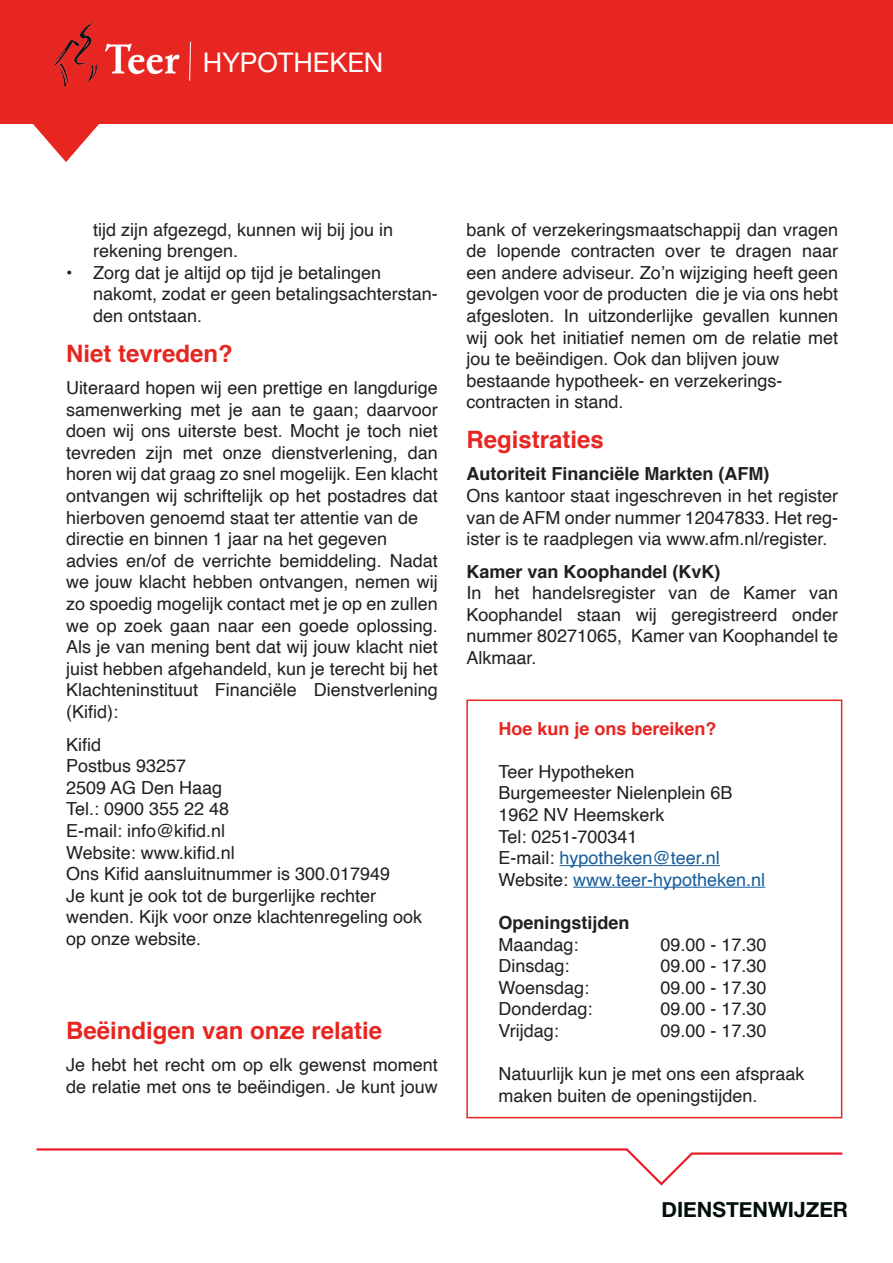
<style>
.page{position:relative;width:893px;height:1263px;background:#fff}
.page>*{position:absolute;margin:0;border:0;box-sizing:border-box;transform-origin:0 0}
.t1{font:27px "Helvetica Neue";color:#fff}
.t2{font:700 24px "Helvetica";color:#e72621}
.t3{font:700 21px "Helvetica Neue";color:#000f0c}
.t4{font:18px/21.6px "Helvetica";color:#231f20}
.t5{font:700 18px "Helvetica";color:#231f20}
.t6{font:700 18px "Helvetica";color:#e72621}
.s1{color:#175d9e}
</style>
<div class="page">
<svg style="left:36px;top:1148px;width:807px;height:38px"></svg>
<div style="left:0;top:0;width:892px;height:123px;background:#e72621"></div>
<hr style="left:559px;top:865px;width:161px;height:1px;background:#175d9e">
<hr style="left:573px;top:887px;width:192px;height:1px;background:#175d9e">
<div style="left:466px;top:699px;width:376px;height:419px;border:2px solid #e72621"></div>
<svg style="left:31px;top:123px;width:70px;height:39px"></svg>
<img style="left:53px;top:22px;width:127px;height:65px">
<svg style="left:189px;top:41px;width:2px;height:40px"></svg>
<h1 class="t1" style="left:203px;top:43px;width:182px">HYPOTHEKEN</h1>
<p class="t4" style="left:93px;top:219px;width:302px">tijd zijn afgezegd, kunnen wij bij jou in rekening brengen.</p>
<p class="t4" style="left:93px;top:262px;width:346px;text-indent:-27px">• Zorg dat je altijd op tijd je betalingen nakomt, zodat er geen betalingsachterstan&shy;den ontstaan.</p>
<h2 class="t2" style="left:66px;top:334px;width:168px">Niet tevreden?</h2>
<p class="t4" style="left:66px;top:377px;width:373px">Uiteraard hopen wij een prettige en langdurige samenwerking met je aan te gaan; daarvoor doen wij ons uiterste best. Mocht je toch niet tevreden zijn met onze dienstverlening, dan horen wij dat graag zo snel mogelijk. Een klacht ontvangen wij schriftelijk op het postadres dat hierboven genoemd staat ter attentie van de directie en binnen 1 jaar na het gegeven advies en/of de verrichte bemiddeling. Nadat we jouw klacht hebben ontvangen, nemen wij zo spoedig mogelijk contact met je op en zullen we op zoek gaan naar een goede oplossing.<br>Als je van mening bent dat wij jouw klacht niet juist hebben afgehandeld, kun je terecht bij het Klachteninstituut Financiële Dienstverlening (Kifid):</p>
<p class="t4" style="left:66px;top:734px;width:358px">Kifid<br>Postbus 93257<br>2509 AG Den Haag<br>Tel.: 0900 355 22 48<br>E-mail: info@kifid.nl<br>Website: www.kifid.nl<br>Ons Kifid aansluitnummer is 300.017949<br>Je kunt je ook tot de burgerlijke rechter wenden. Kijk voor onze klachtenregeling ook op onze website.</p>
<h2 class="t2" style="left:66px;top:1011px;width:318px">Beëindigen van onze relatie</h2>
<p class="t4" style="left:66px;top:1054px;width:373px">Je hebt het recht om op elk gewenst moment de relatie met ons te beëindigen. Je kunt jouw</p>
<p class="t4" style="left:466px;top:219px;width:373px">bank of verzekeringsmaatschappij dan vragen de lopende contracten over te dragen naar een andere adviseur. Zo’n wijziging heeft geen gevolgen voor de producten die je via ons hebt afgesloten. In uitzonderlijke gevallen kunnen wij ook het initiatief nemen om de relatie met jou te beëindigen. Ook dan blijven jouw bestaande hypotheek- en verzekerings&shy;contracten in stand.</p>
<h2 class="t2" style="left:466px;top:420px;width:139px">Registraties</h2>
<p class="t5" style="left:466px;top:460px;width:305px">Autoriteit Financiële Markten (AFM)</p>
<p class="t4" style="left:466px;top:485px;width:373px;text-align:justify">Ons kantoor staat ingeschreven in het register van de AFM onder nummer 12047833. Het reg&shy;ister is te raadplegen via www.afm.nl/register.</p>
<p class="t5" style="left:466px;top:557px;width:256px">Kamer van Koophandel (KvK)</p>
<p class="t4" style="left:466px;top:583px;width:373px;text-align:justify">In het handelsregister van de Kamer van Koophandel staan wij geregistreerd onder nummer 80271065, Kamer van Koophandel te Alkmaar.</p>
<p class="t6" style="left:498px;top:714px;width:220px">Hoe kun je ons bereiken?</p>
<p class="t4" style="left:498px;top:761px;width:268px">Teer Hypotheken<br>Burgemeester Nielenplein 6B<br>1962 NV Heemskerk<br>Tel: 0251-700341<br>E-mail: <span class="s1">hypotheken@teer.nl<br></span>Website: <span class="s1">www.teer-hypotheken.nl</span></p>
<p class="t5" style="left:498px;top:908px;width:133px">Openingstijden</p>
<p class="t4" style="left:498px;top:934px;width:82px">Maandag:</p>
<p class="t4" style="left:660px;top:934px;width:108px">09.00 - 17.30</p>
<p class="t4" style="left:498px;top:956px;width:73px">Dinsdag:</p>
<p class="t4" style="left:660px;top:956px;width:108px">09.00 - 17.30</p>
<p class="t4" style="left:498px;top:977px;width:92px">Woensdag:</p>
<p class="t4" style="left:660px;top:977px;width:108px">09.00 - 17.30</p>
<p class="t4" style="left:498px;top:999px;width:96px">Donderdag:</p>
<p class="t4" style="left:660px;top:999px;width:108px">09.00 - 17.30</p>
<p class="t4" style="left:498px;top:1020px;width:62px">Vrijdag:</p>
<p class="t4" style="left:660px;top:1020px;width:108px">09.00 - 17.30</p>
<p class="t4" style="left:498px;top:1064px;width:308px">Natuurlijk kun je met ons een afspraak maken buiten de openingstijden.</p>
<p class="t3" style="left:661px;top:1193px;width:188px">DIENSTENWIJZER</p>
</div>
